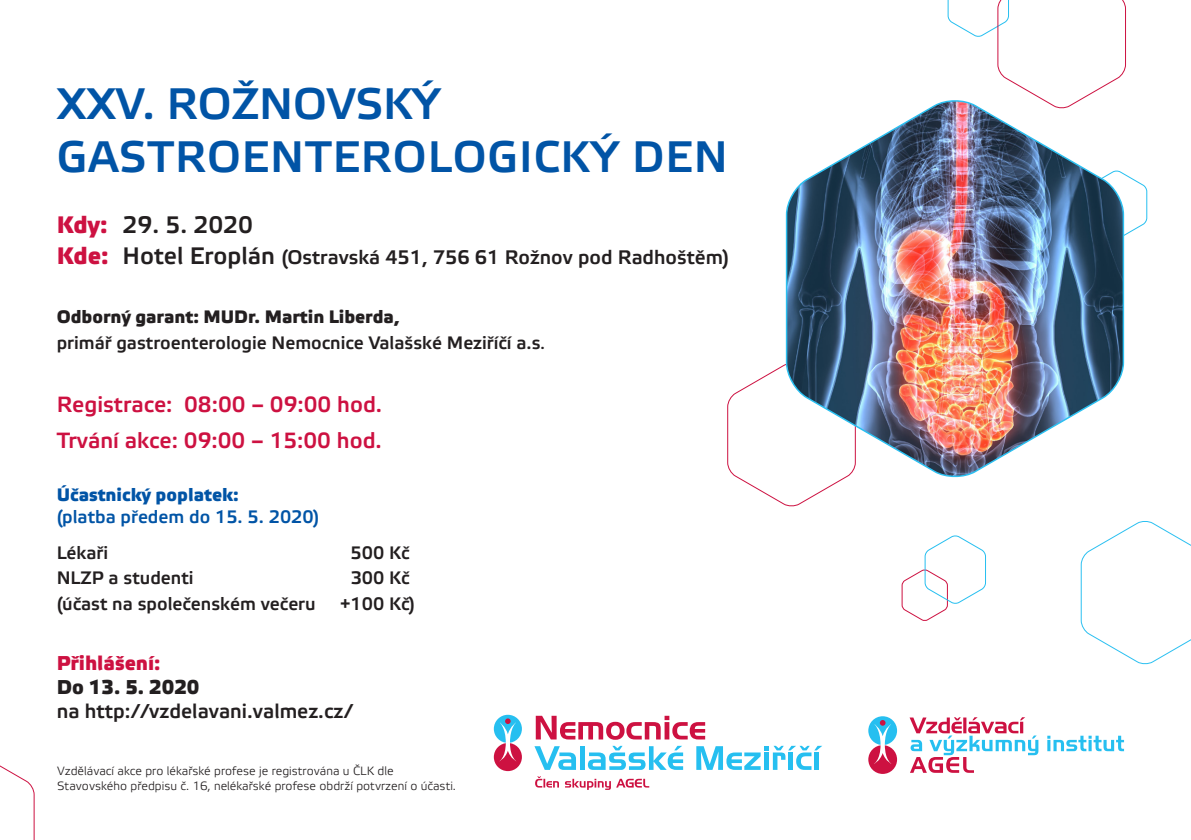
<style>
.page{position:relative;width:1191px;height:840px;background:#fff}
.page>*{position:absolute;margin:0;border:0;box-sizing:border-box;transform-origin:0 0}
.t1{font:44px "Elektra Medium Pro";letter-spacing:.02em;color:#0154a6}
.t2{font:44px "Elektra Medium Pro";color:#0154a6}
.t3{font:23.8px "Elektra Medium Pro";color:#231f20}
.t4{font:22px "Elektra Medium Pro";color:#cd1141}
.t5{font:20px "Elektra Medium Pro";color:#231f20}
.t6{font:700 20px "Elektra Medium Pro";color:#cd1141}
.t7{font:700 20px "Elektra Medium Pro";color:#231f20}
.t8{font:19.6px "Elektra Medium Pro";color:#231f20}
.t9{font:18px "Elektra Medium Pro";color:#231f20}
.t10{font:700 18px "Elektra Light Pro";color:#231f20}
.t11{font:700 18px "Elektra Medium Pro";color:#231f20}
.t12{font:18px "Elektra Medium Pro";color:#0154a6}
.t13{font:700 18px "Elektra Medium Pro";color:#0154a6}
.t14{font:12px/14.4px "Elektra Light Pro";color:#231f20}
.s1{font-weight:700;color:#cd1141}
.s2{font-weight:700;font-size:23.8px;color:#cd1141}
.s3{font-size:23.8px}
.s4{font-size:15.4px}
</style>
<div class="page">
<svg style="left:1124px;top:173px;width:23px;height:66px"></svg>
<svg style="left:901px;top:535px;width:85px;height:86px"></svg>
<svg style="left:947px;top:0;width:179px;height:97px"></svg>
<svg style="left:1080px;top:521px;width:111px;height:144px"></svg>
<svg style="left:727px;top:364px;width:117px;height:143px"></svg>
<svg style="left:0;top:765px;width:35px;height:74px"></svg>
<svg style="left:868px;top:715px;width:29px;height:29px"></svg>
<div style="left:868px;top:744px;width:29px;height:29px;background:#cd1141;border-radius:50%"></div>
<svg style="left:873px;top:719px;width:18px;height:44px"></svg>
<svg style="left:909px;top:717px;width:129px;height:55px"></svg>
<svg style="left:1047px;top:735px;width:77px;height:15px"></svg>
<svg style="left:536px;top:715px;width:169px;height:24px"></svg>
<svg style="left:534px;top:746px;width:42px;height:23px"></svg>
<div style="left:580px;top:745px;width:5px;height:24px;background:#26bff0"></div>
<svg style="left:588px;top:745px;width:95px;height:24px"></svg>
<svg style="left:696px;top:745px;width:126px;height:24px"></svg>
<div style="left:494px;top:714px;width:28px;height:28px;background:#26bff0;border-radius:50%"></div>
<div style="left:494px;top:742px;width:28px;height:28px;background:#cd1141;border-radius:50%"></div>
<svg style="left:499px;top:718px;width:17px;height:43px"></svg>
<svg style="left:535px;top:776px;width:114px;height:13px"></svg>
<img style="left:785px;top:97px;width:339px;height:382px">
<p class="t2" style="left:57px;top:79px;width:385px">XXV. ROŽNOVSKÝ</p>
<p class="t1" style="left:57px;top:132px;width:672px">GASTROENTEROLOGICKÝ DEN</p>
<p class="t3" style="left:57px;top:212px;width:198px"><span class="s1">Kdy:</span> 29. 5. 2020</p>
<p class="t8" style="left:57px;top:246px;width:673px"><span class="s2">Kde:</span> <span class="s3">Hotel Eroplán</span> (Ostravská 451, 756 61 Rožnov pod Radhoštěm)</p>
<p class="t11" style="left:57px;top:307px;width:344px">Odborný garant: MUDr. Martin Liberda,</p>
<p class="t10" style="left:57px;top:332px;width:490px">primář gastroenterologie Nemocnice Valašské Meziříčí a.s<span class="s4">.</span></p>
<p class="t4" style="left:57px;top:392px;width:327px">Registrace: 08:00 – 09:00 hod.</p>
<p class="t4" style="left:57px;top:428px;width:327px">Trvání akce: 09:00 – 15:00 hod.</p>
<p class="t13" style="left:57px;top:484px;width:184px">Účastnický poplatek:</p>
<p class="t12" style="left:57px;top:506px;width:264px">(platba předem do 15. 5. 2020)</p>
<p class="t9" style="left:57px;top:543px;width:53px">Lékaři</p>
<p class="t9" style="left:350px;top:543px;width:60px">500 Kč</p>
<p class="t9" style="left:57px;top:568px;width:138px">NLZP a studenti</p>
<p class="t9" style="left:351px;top:568px;width:60px">300 Kč</p>
<p class="t9" style="left:57px;top:593px;width:260px">(účast na společenském večeru</p>
<p class="t9" style="left:340px;top:593px;width:76px">+100 Kč)</p>
<p class="t6" style="left:57px;top:651px;width:105px">Přihlášení:</p>
<p class="t7" style="left:57px;top:675px;width:144px">Do 13. 5. 2020</p>
<p class="t5" style="left:57px;top:699px;width:297px">na http://vzdelavani.valmez.cz/</p>
<p class="t14" style="left:57px;top:764px;width:400px">Vzdělávací akce pro lékařské profese je registrována u ČLK dle<br>Stavovského předpisu č. 16, nelékařské profese obdrží potvrzení o účasti.</p>
</div>
